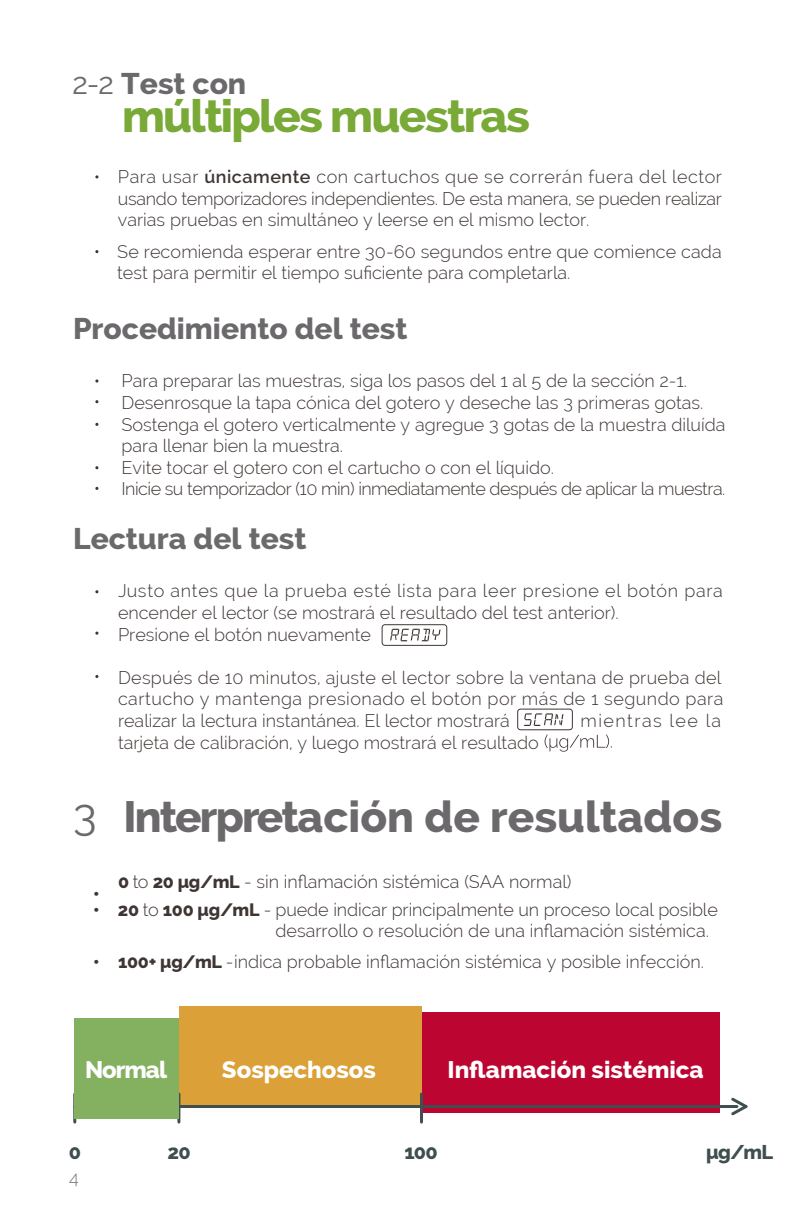
<style>
.page{position:relative;width:792px;height:1224px;background:#fff}
.page>*{position:absolute;margin:0;border:0;box-sizing:border-box;transform-origin:0 0}
.t1{font:800 46px "Raleway";letter-spacing:-.035em;color:#79a936}
.t2{font:800 44px "Raleway";color:#6b696b}
.t3{font:800 30px "Raleway";color:#6b696b}
.t4{font:800 24px "Raleway";color:#fff}
.t5{font:800 20px "Raleway";letter-spacing:-.04em;color:#3f4e4e}
.t6{font:300 18px/21.6px "Raleway";color:#3f3634}
.t7{font:300 18px "Raleway";letter-spacing:.08em;color:#3f3634}
.t8{font:800 18px "Raleway";color:#3f3634}
.t9{font:300 18px "Raleway";color:#757374}
.s1{font-weight:400}
.s2{font-weight:600}
.s3{font-weight:800}
</style>
<div class="page">
<svg style="left:390px;top:629px;width:51px;height:12px"></svg>
<svg style="left:545px;top:734px;width:67px;height:18px"></svg>
<div style="left:382px;top:624px;width:65px;height:22px;border:1px solid #3f3634;border-radius:3px"></div>
<div style="left:422px;top:1012px;width:298px;height:101px;background:#bc0631"></div>
<div style="left:517px;top:709px;width:56px;height:21px;border:1px solid #3f3634;border-radius:3px"></div>
<svg style="left:524px;top:713px;width:39px;height:13px"></svg>
<div style="left:179px;top:1006px;width:243px;height:101px;background:#dba138"></div>
<hr style="left:75px;top:1105px;width:662px;height:3px;background:#3f4e4e">
<hr style="left:177px;top:1094px;width:3px;height:28px;background:#3f4e4e">
<hr style="left:73px;top:1094px;width:3px;height:28px;background:#3f4e4e">
<hr style="left:420px;top:1094px;width:3px;height:28px;background:#3f4e4e">
<svg style="left:731px;top:1097px;width:17px;height:19px"></svg>
<div style="left:75px;top:1018px;width:104px;height:101px;background:#83b160"></div>
<h3 class="t3" style="left:72px;top:67px;width:176px"><span class="s1">2-2</span> Test con</h3>
<h1 class="t1" style="left:122px;top:90px;width:409px">múltiples muestras</h1>
<p class="t6" style="left:118px;top:166px;width:606px;text-align:justify">Para usar <span class="s2">únicamente</span> con cartuchos que se correrán fuera del lector usando temporizadores independientes. De esta manera, se pueden realizar varias pruebas en simultáneo y leerse en el mismo lector.</p>
<p class="t6" style="left:117px;top:240px;width:606px">Se recomienda esperar entre 30-60 segundos entre que comience cada test para permitir el tiempo suficiente para completarla.</p>
<h3 class="t3" style="left:73px;top:312px;width:336px">Procedimiento del test</h3>
<p class="t6" style="left:122px;top:370px;width:606px">Para preparar las muestras, siga los pasos del 1 al 5 de la sección 2-1.<br>Desenrosque la tapa cónica del gotero y deseche las 3 primeras gotas.<br>Sostenga el gotero verticalmente y agregue 3 gotas de la muestra diluída para llenar bien la muestra.<br>Evite tocar el gotero con el cartucho o con el líquido.<br>Inicie su temporizador (10 min) inmediatamente después de aplicar la muestra.</p>
<h3 class="t3" style="left:73px;top:522px;width:235px">Lectura del test</h3>
<p class="t6" style="left:118px;top:580px;width:606px">Justo antes que la prueba esté lista para leer presione el botón para encender el lector (se mostrará el resultado del test anterior).<br>Presione el botón nuevamente</p>
<p class="t6" style="left:118px;top:667px;width:607px">Después de 10 minutos, ajuste el lector sobre la ventana de prueba del cartucho y mantenga presionado el botón por más de 1 segundo para realizar la lectura instantánea. El lector mostrará</p>
<p class="t7" style="left:580px;top:710px;width:142px">mientras lee la</p>
<p class="t6" style="left:118px;top:731px;width:422px">tarjeta de calibración, y luego mostrará el resultado</p>
<h2 class="t2" style="left:73px;top:791px;width:651px"><span class="s1">3</span> Interpretación de resultados</h2>
<p class="t6" style="left:118px;top:871px;width:455px"><span class="s3">0</span> to <span class="s3">20 μg/mL</span> - sin inflamación sistémica (SAA normal)</p>
<p class="t6" style="left:276px;top:899px;width:444px;text-indent:-183px"><span class="s3">• 20</span> to <span class="s3">100 μg/mL</span> - puede indicar principalmente un proceso local posible desarrollo o resolución de una inflamación sistémica.</p>
<p class="t6" style="left:93px;top:951px;width:612px"><span class="s3">• 100+ μg/mL</span> -indica probable inflamación sistémica y posible infección.</p>
<p class="t8" style="left:93px;top:883px;width:8px">•</p>
<h3 class="t4" style="left:85px;top:1056px;width:84px">Normal</h3>
<h3 class="t4" style="left:222px;top:1056px;width:156px">Sospechosos</h3>
<h3 class="t4" style="left:447px;top:1056px;width:258px">Inflamación sistémica</h3>
<p class="t5" style="left:69px;top:1140px;width:14px">0</p>
<p class="t9" style="left:69px;top:1167px;width:11px">4</p>
<p class="t5" style="left:167px;top:1140px;width:25px">20</p>
<p class="t5" style="left:404px;top:1140px;width:35px">100</p>
<p class="t5" style="left:706px;top:1140px;width:69px">μg/mL</p>
</div>
